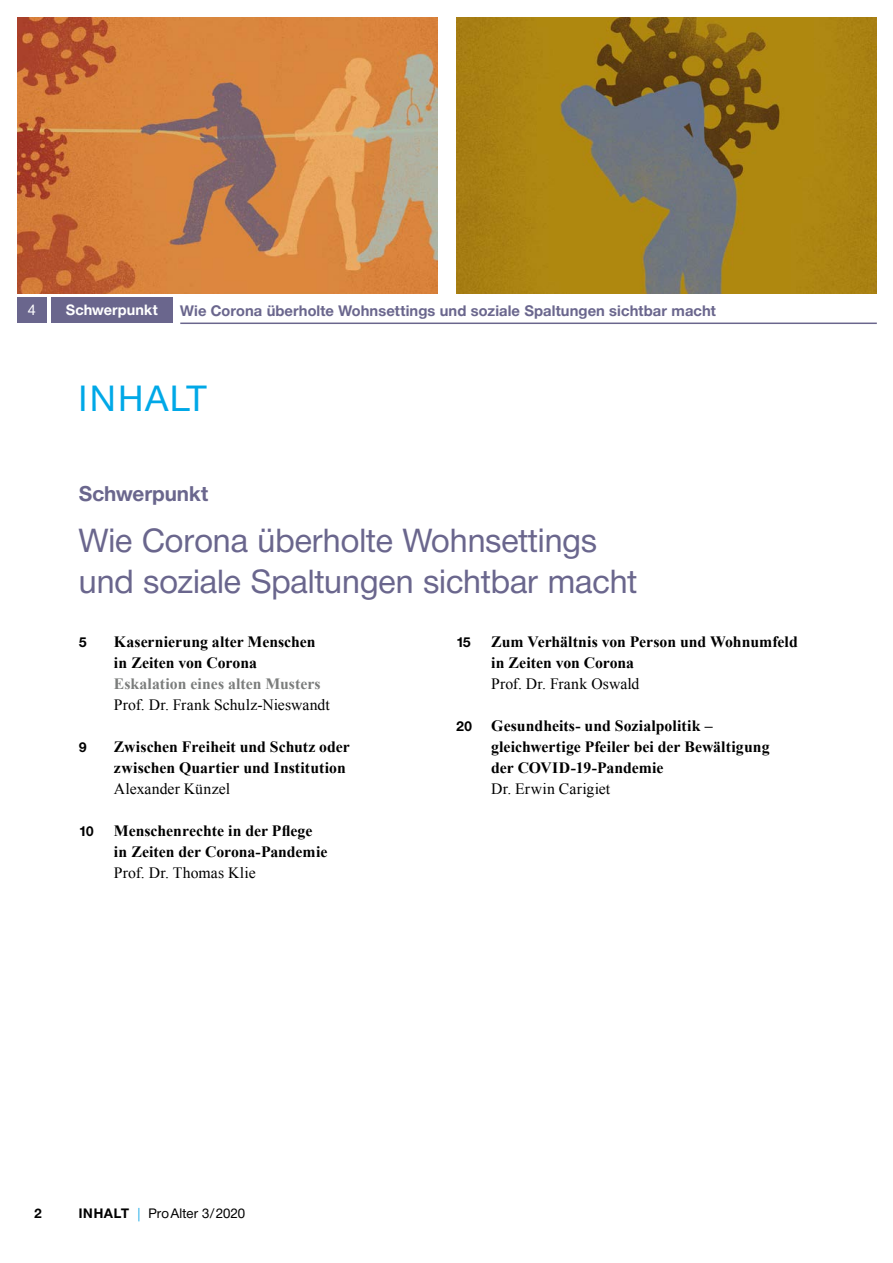
<style>
.page{position:relative;width:893px;height:1263px;background:#fff}
.page>*{position:absolute;margin:0;border:0;box-sizing:border-box;transform-origin:0 0}
.t1{font:36px "Neue Helvetica BQ";letter-spacing:.04em;color:#00a8e7}
.t2{font:33px/41.2px "Neue Helvetica BQ";color:#6a668d}
.t3{font:700 21px "Neue Helvetica BQ";letter-spacing:-.005em;color:#6a668d}
.t4{font:700 15.75px/21px "Times New Roman";color:#000}
.t5{font:15.75px "Times New Roman";letter-spacing:.005em;color:#000}
.t6{font:700 15.75px "Times New Roman";letter-spacing:.005em;color:#7b7d7c}
.t7{font:700 15px "Neue Helvetica BQ";letter-spacing:.005em;color:#6a668d}
.t8{font:700 14.7px "Neue Helvetica BQ";letter-spacing:.005em;color:#fff}
.t9{font:14.7px "Neue Helvetica BQ";color:#fff}
.t10{font:700 13.95px "Neue Helvetica BQ";color:#000}
.t11{font:13.5px "Neue Helvetica BQ";letter-spacing:.005em;color:#000}
.t12{font:700 13.5px "Neue Helvetica BQ";color:#000}
.s1{font-weight:700}
.s2{color:#00a1e5}
</style>
<div class="page">
<img style="left:17px;top:17px;width:421px;height:276px">
<div style="left:51px;top:298px;width:122px;height:25px;background:#6a668d"></div>
<div style="left:17px;top:298px;width:30px;height:25px;background:#6a668d"></div>
<hr style="left:180px;top:323px;width:697px;height:1px;background:#6a668d">
<img style="left:456px;top:17px;width:420px;height:276px">
<p class="t8" style="left:66px;top:301px;width:94px">Schwerpunkt</p>
<p class="t9" style="left:28px;top:301px;width:9px">4</p>
<p class="t7" style="left:180px;top:301px;width:537px">Wie Corona überholte Wohnsettings und soziale Spaltungen sichtbar macht</p>
<h1 class="t1" style="left:79px;top:376px;width:129px">INHALT</h1>
<h3 class="t3" style="left:79px;top:481px;width:131px">Schwerpunkt</h3>
<h2 class="t2" style="left:79px;top:519px;width:560px">Wie Corona überholte Wohnsettings und soziale Spaltungen sichtbar macht</h2>
<p class="t10" style="left:79px;top:633px;width:10px">5</p>
<p class="t10" style="left:79px;top:738px;width:10px">9</p>
<p class="t10" style="left:79px;top:822px;width:16px">10</p>
<p class="t4" style="left:114px;top:631px;width:203px">Kasernierung alter Menschen in Zeiten von Corona</p>
<p class="t6" style="left:114px;top:673px;width:208px">Eskalation eines alten Musters</p>
<p class="t5" style="left:114px;top:694px;width:217px">Prof. Dr. Frank Schulz-Nieswandt</p>
<p class="t4" style="left:114px;top:736px;width:237px">Zwischen Freiheit und Schutz oder zwischen Quartier und Institution</p>
<p class="t5" style="left:114px;top:778px;width:118px">Alexander Künzel</p>
<p class="t4" style="left:114px;top:820px;width:215px">Menschenrechte in der Pflege in Zeiten der Corona-Pandemie</p>
<p class="t5" style="left:114px;top:862px;width:143px">Prof. Dr. Thomas Klie</p>
<p class="t10" style="left:456px;top:633px;width:16px">15</p>
<p class="t10" style="left:456px;top:717px;width:18px">20</p>
<p class="t4" style="left:491px;top:631px;width:308px">Zum Verhältnis von Person und Wohnumfeld in Zeiten von Corona</p>
<p class="t5" style="left:491px;top:673px;width:150px">Prof. Dr. Frank Oswald</p>
<p class="t4" style="left:491px;top:715px;width:280px">Gesundheits- und Sozialpolitik – gleichwertige Pfeiler bei der Bewältigung der COVID-19-Pandemie</p>
<p class="t5" style="left:491px;top:778px;width:121px">Dr. Erwin Carigiet</p>
<p class="t12" style="left:34px;top:1205px;width:9px">2</p>
<p class="t11" style="left:79px;top:1205px;width:168px"><span class="s1">INHALT</span> <span class="s2">|</span> ProAlter 3/2020</p>
</div>
